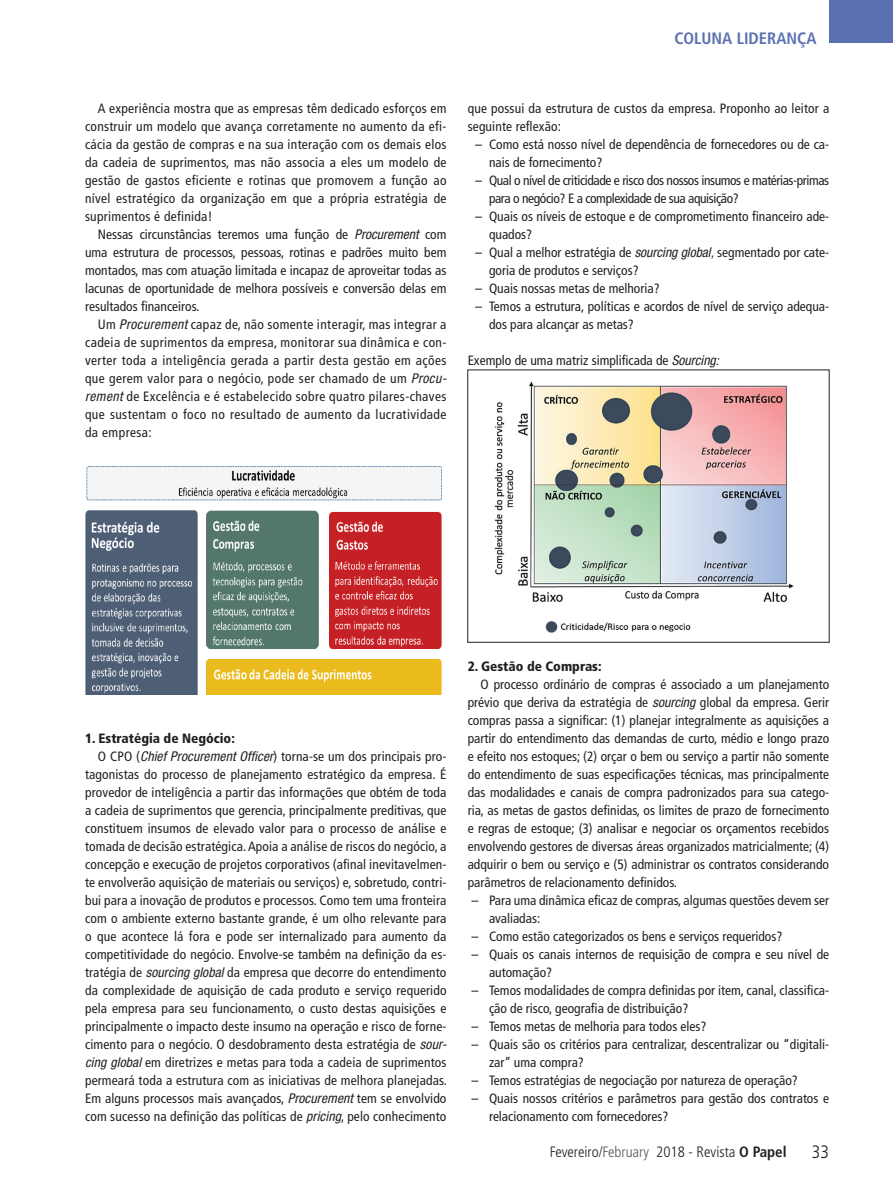
<style>
.page{position:relative;width:893px;height:1191px;background:#fff}
.page>*{position:absolute;margin:0;border:0;box-sizing:border-box;transform-origin:0 0}
.t1{font:300 condensed 18px "Frutiger LT Std";color:#231f20}
.t2{font:700 condensed 16.5px "Frutiger LT Std";color:#5b70b0}
.t3{font:300 condensed 15px "Frutiger LT Std";color:#231f20}
.t4{font:condensed 13.5px/18px "Frutiger LT Std";letter-spacing:.01em;color:#231f20}
.t5{font:condensed 13.5px/18px "Frutiger LT Std";letter-spacing:-.03em;color:#231f20}
.t6{font:900 condensed 13.5px "Frutiger LT Std";color:#231f20}
.s1{font-family:"Helvetica Neue LT Std";font-style:italic}
.s2{color:#57585a}
.s3{font-weight:700}
</style>
<div class="page">
<div style="left:829px;top:0;width:64px;height:43px;background:#5b70b0"></div>
<img style="left:85px;top:466px;width:357px;height:228px">
<img style="left:494px;top:381px;width:300px;height:252px">
<p class="t2" style="left:674px;top:28px;width:144px">COLUNA LIDERANÇA</p>
<p class="t4" style="left:85px;top:99px;width:363px;text-align:justify;text-indent:13px">A experiência mostra que as empresas têm dedicado esforços em construir um modelo que avança corretamente no aumento da efi&shy;cácia da gestão de compras e na sua interação com os demais elos da cadeia de suprimentos, mas não associa a eles um modelo de gestão de gastos eficiente e rotinas que promovem a função ao nível estratégico da organização em que a própria estratégia de suprimentos é definida!</p>
<p class="t4" style="left:85px;top:225px;width:363px;text-align:justify;text-indent:13px">Nessas circunstâncias teremos uma função de <span class="s1">Procurement</span> com uma estrutura de processos, pessoas, rotinas e padrões muito bem montados, mas com atuação limitada e incapaz de aproveitar todas as lacunas de oportunidade de melhora possíveis e conversão delas em resultados financeiros.</p>
<p class="t4" style="left:85px;top:315px;width:363px;text-align:justify;text-indent:13px">Um <span class="s1">Procurement</span> capaz de, não somente interagir, mas integrar a cadeia de suprimentos da empresa, monitorar sua dinâmica e con&shy;verter toda a inteligência gerada a partir desta gestão em ações que gerem valor para o negócio, pode ser chamado de um <span class="s1">Procu&shy;rement</span> de Excelência e é estabelecido sobre quatro pilares-chaves que sustentam o foco no resultado de aumento da lucratividade da empresa:</p>
<p class="t4" style="left:468px;top:99px;width:363px">que possui da estrutura de custos da empresa. Proponho ao leitor a seguinte reflexão:</p>
<p class="t4" style="left:489px;top:135px;width:342px;text-indent:-15px"><span class="s1">–</span> Como está nosso nível de dependência de fornecedores ou de ca&shy;nais de fornecimento?</p>
<p class="t5" style="left:489px;top:171px;width:342px;text-indent:-15px"><span class="s1">–</span> Qual o nível de criticidade e risco dos nossos insumos e matérias-primas para o negócio? E a complexidade de sua aquisição?</p>
<p class="t4" style="left:489px;top:207px;width:342px;text-indent:-15px"><span class="s1">–</span> Quais os níveis de estoque e de comprometimento financeiro ade&shy;quados?</p>
<p class="t4" style="left:489px;top:243px;width:342px;text-indent:-14px"><span class="s1">–</span> Qual a melhor estratégia de <span class="s1">sourcing global,</span> segmentado por cate&shy;goria de produtos e serviços?</p>
<p class="t4" style="left:474px;top:279px;width:187px"><span class="s1">–</span> Quais nossas metas de melhoria?</p>
<p class="t4" style="left:489px;top:297px;width:342px;text-indent:-15px"><span class="s1">–</span> Temos a estrutura, políticas e acordos de nível de serviço adequa&shy;dos para alcançar as metas?</p>
<p class="t4" style="left:468px;top:351px;width:253px">Exemplo de uma matriz simplificada de <span class="s1">Sourcing:</span></p>
<p class="t6" style="left:85px;top:730px;width:151px">1. Estratégia de Negócio:</p>
<p class="t4" style="left:98px;top:747px;width:350px">O CPO (<span class="s1">Chief Procurement Officer</span>) torna-se um dos principais pro-</p>
<p class="t4" style="left:85px;top:765px;width:363px">tagonistas do processo de planejamento estratégico da empresa. É</p>
<p class="t4" style="left:85px;top:783px;width:363px">provedor de inteligência a partir das informações que obtém de toda</p>
<p class="t4" style="left:85px;top:801px;width:363px">a cadeia de suprimentos que gerencia, principalmente preditivas, que</p>
<p class="t4" style="left:85px;top:819px;width:363px">constituem insumos de elevado valor para o processo de análise e</p>
<p class="t4" style="left:85px;top:837px;width:363px">tomada de decisão estratégica. Apoia a análise de riscos do negócio, a</p>
<p class="t4" style="left:85px;top:855px;width:363px">concepção e execução de projetos corporativos (afinal inevitavelmen-</p>
<p class="t4" style="left:85px;top:873px;width:363px">te envolverão aquisição de materiais ou serviços) e, sobretudo, contri-</p>
<p class="t4" style="left:85px;top:891px;width:363px">bui para a inovação de produtos e processos. Como tem uma fronteira</p>
<p class="t4" style="left:85px;top:909px;width:363px">com o ambiente externo bastante grande, é um olho relevante para</p>
<p class="t4" style="left:85px;top:927px;width:363px">o que acontece lá fora e pode ser internalizado para aumento da</p>
<p class="t4" style="left:85px;top:945px;width:363px">competitividade do negócio. Envolve-se também na definição da es-</p>
<p class="t4" style="left:85px;top:963px;width:363px">tratégia de <span class="s1">sourcing global</span> da empresa que decorre do entendimento</p>
<p class="t4" style="left:85px;top:981px;width:363px">da complexidade de aquisição de cada produto e serviço requerido</p>
<p class="t4" style="left:85px;top:999px;width:363px">pela empresa para seu funcionamento, o custo destas aquisições e</p>
<p class="t4" style="left:85px;top:1017px;width:363px">principalmente o impacto deste insumo na operação e risco de forne-</p>
<p class="t4" style="left:85px;top:1035px;width:363px">cimento para o negócio. O desdobramento desta estratégia de <span class="s1">sour-</span></p>
<p class="t4" style="left:85px;top:1053px;width:363px"><span class="s1">cing global</span> em diretrizes e metas para toda a cadeia de suprimentos</p>
<p class="t4" style="left:85px;top:1071px;width:363px">permeará toda a estrutura com as iniciativas de melhora planejadas.</p>
<p class="t4" style="left:85px;top:1089px;width:363px">Em alguns processos mais avançados, <span class="s1">Procurement</span> tem se envolvido</p>
<p class="t4" style="left:85px;top:1107px;width:363px">com sucesso na definição das políticas de <span class="s1">pricing</span>, pelo conhecimento</p>
<p class="t6" style="left:468px;top:658px;width:135px">2. Gestão de Compras:</p>
<p class="t4" style="left:468px;top:675px;width:363px;text-align:justify;text-indent:13px">O processo ordinário de compras é associado a um planejamento prévio que deriva da estratégia de <span class="s1">sourcing</span> global da empresa. Gerir compras passa a significar: (1) planejar integralmente as aquisições a partir do entendimento das demandas de curto, médio e longo prazo e efeito nos estoques; (2) orçar o bem ou serviço a partir não somente do entendimento de suas especificações técnicas, mas principalmente das modalidades e canais de compra padronizados para sua catego&shy;ria, as metas de gastos definidas, os limites de prazo de fornecimento e regras de estoque; (3) analisar e negociar os orçamentos recebidos envolvendo gestores de diversas áreas organizados matricialmente; (4) adquirir o bem ou serviço e (5) administrar os contratos considerando parâmetros de relacionamento definidos.</p>
<p class="t4" style="left:489px;top:891px;width:342px;text-indent:-18px"><span class="s1">–</span> Para uma dinâmica eficaz de compras, algumas questões devem ser avaliadas:</p>
<p class="t4" style="left:471px;top:927px;width:313px"><span class="s1">–</span> Como estão categorizados os bens e serviços requeridos?</p>
<p class="t4" style="left:489px;top:945px;width:342px;text-indent:-18px"><span class="s1">–</span> Quais os canais internos de requisição de compra e seu nível de automação?</p>
<p class="t4" style="left:489px;top:981px;width:342px;text-indent:-18px"><span class="s1">–</span> Temos modalidades de compra definidas por item, canal, classifica&shy;ção de risco, geografia de distribuição?</p>
<p class="t4" style="left:471px;top:1017px;width:237px"><span class="s1">–</span> Temos metas de melhoria para todos eles?</p>
<p class="t4" style="left:489px;top:1035px;width:342px;text-indent:-18px"><span class="s1">–</span> Quais são os critérios para centralizar, descentralizar ou “digitali&shy;zar” uma compra?</p>
<p class="t4" style="left:471px;top:1071px;width:328px"><span class="s1">–</span> Temos estratégias de negociação por natureza de operação?</p>
<p class="t4" style="left:489px;top:1089px;width:342px;text-indent:-18px"><span class="s1">–</span> Quais nossos critérios e parâmetros para gestão dos contratos e relacionamento com fornecedores?</p>
<p class="t3" style="left:550px;top:1142px;width:238px">Fevereiro/<span class="s2">February</span> 2018 - Revista <span class="s3">O Papel</span></p>
<h1 class="t1" style="left:812px;top:1141px;width:19px">33</h1>
</div>
